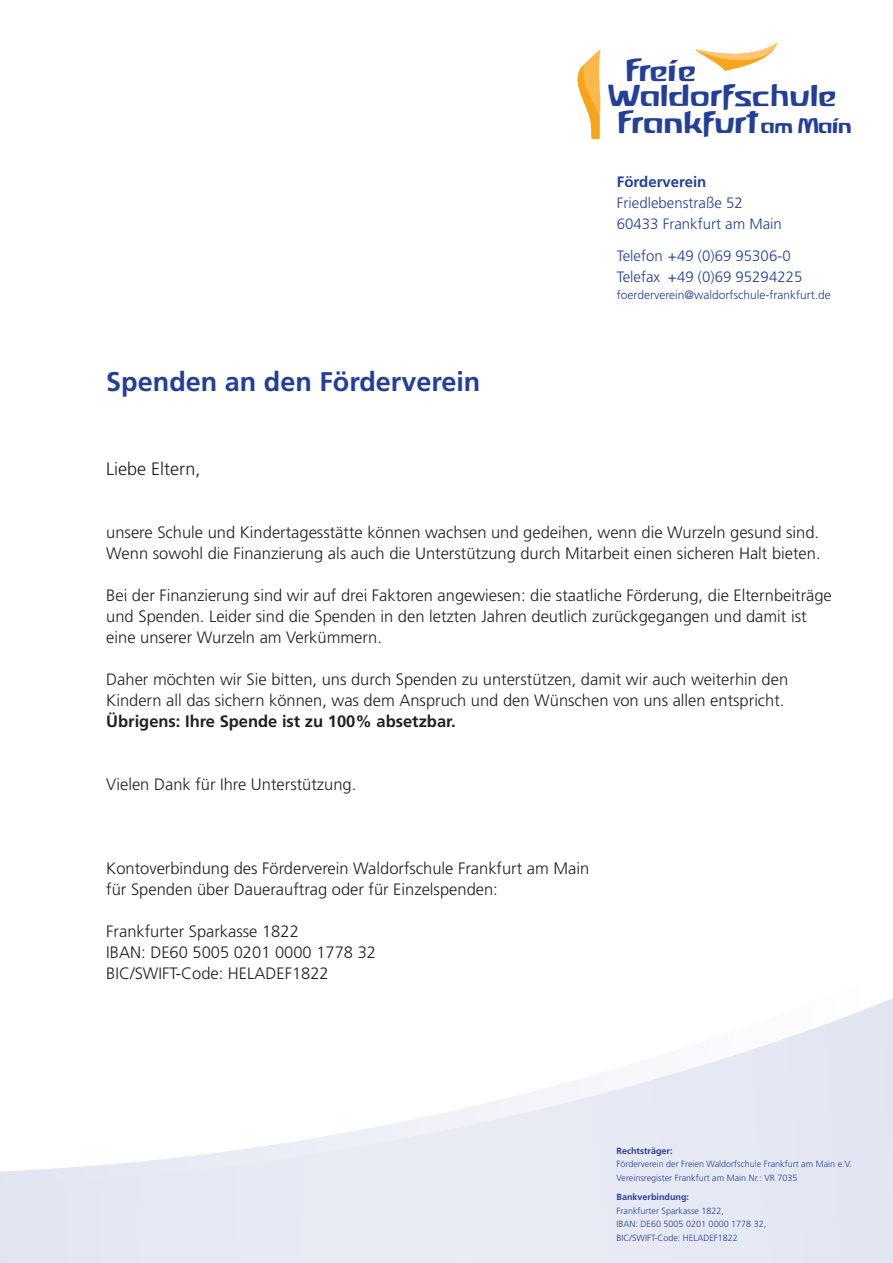
<style>
.page{position:relative;width:893px;height:1263px;background:#fff}
.page>*{position:absolute;margin:0;border:0;box-sizing:border-box;transform-origin:0 0}
.t1{font:700 30.45px "FWS Ffmbreit";letter-spacing:-.01em;color:#223f99}
.t2{font:700 30.45px "FWS Ffmbreit";letter-spacing:-.05em;color:#223f99}
.t3{font:700 27px "Frutiger";color:#223f99}
.t4{font:300 18px "Frutiger";color:#231f20}
.t5{font:300 16.5px/21px "Frutiger";color:#231f20}
.t6{font:700 16.5px "Frutiger";color:#231f20}
.t7{font:300 15px/21px "Frutiger";color:#223f99}
.t8{font:700 15px "Frutiger";color:#223f99}
.t9{font:300 12px "Frutiger";color:#223f99}
.t10{font:300 9px/13.5px "Frutiger";color:#223f99}
.t11{font:700 9px "Frutiger";color:#223f99}
.s1{font-size:21.15px}
</style>
<div class="page">
<svg style="left:0;top:998px;width:893px;height:265px;fill:#e8ebf4"></svg>
<svg style="left:695px;top:43px;width:82px;height:28px"></svg>
<svg style="left:577px;top:49px;width:23px;height:90px"></svg>
<h1 class="t1" style="left:627px;top:50px;width:72px">Freie</h1>
<h1 class="t1" style="left:608px;top:76px;width:231px">Waldorfschule</h1>
<h1 class="t2" style="left:619px;top:103px;width:235px">Frankfurt<span class="s1">am Main</span></h1>
<h2 class="t3" style="left:106px;top:366px;width:376px">Spenden an den Förderverein</h2>
<p class="t4" style="left:106px;top:459px;width:96px">Liebe Eltern,</p>
<p class="t8" style="left:617px;top:173px;width:91px">Förderverein</p>
<p class="t7" style="left:617px;top:192px;width:167px">Friedlebenstraße 52<br>60433 Frankfurt am Main</p>
<p class="t7" style="left:617px;top:245px;width:187px">Telefon +49 (0)69 95306-0<br>Telefax +49 (0)69 95294225</p>
<p class="t9" style="left:617px;top:288px;width:215px">foerderverein@waldorfschule-frankfurt.de</p>
<p class="t5" style="left:106px;top:522px;width:716px">unsere Schule und Kindertagesstätte können wachsen und gedeihen, wenn die Wurzeln gesund sind.<br>Wenn sowohl die Finanzierung als auch die Unterstützung durch Mitarbeit einen sicheren Halt bieten.</p>
<p class="t5" style="left:106px;top:585px;width:727px">Bei der Finanzierung sind wir auf drei Faktoren angewiesen: die staatliche Förderung, die Elternbeiträge und Spenden. Leider sind die Spenden in den letzten Jahren deutlich zurückgegangen und damit ist eine unserer Wurzeln am Verkümmern.</p>
<p class="t5" style="left:106px;top:669px;width:683px">Daher möchten wir Sie bitten, uns durch Spenden zu unterstützen, damit wir auch weiterhin den<br>Kindern all das sichern können, was dem Anspruch und den Wünschen von uns allen entspricht.</p>
<p class="t6" style="left:106px;top:712px;width:351px">Übrigens: Ihre Spende ist zu 100% absetzbar.</p>
<p class="t5" style="left:106px;top:774px;width:252px">Vielen Dank für Ihre Unterstützung.</p>
<p class="t5" style="left:106px;top:858px;width:484px">Kontoverbindung des Förderverein Waldorfschule Frankfurt am Main für Spenden über Dauerauftrag oder für Einzelspenden:</p>
<p class="t5" style="left:106px;top:921px;width:271px">Frankfurter Sparkasse 1822<br>IBAN: DE60 5005 0201 0000 1778 32<br>BIC/SWIFT-Code: HELADEF1822</p>
<p class="t11" style="left:617px;top:1145px;width:58px">Rechtsträger:</p>
<p class="t10" style="left:617px;top:1157px;width:237px">Förderverein der Freien Waldorfschule Frankfurt am Main e.V.<br>Vereinsregister Frankfurt am Main Nr.: VR 7035</p>
<p class="t11" style="left:617px;top:1192px;width:74px">Bankverbindung:</p>
<p class="t10" style="left:617px;top:1204px;width:151px">Frankfurter Sparkasse 1822,<br>IBAN: DE60 5005 0201 0000 1778 32,<br>BIC/SWIFT-Code: HELADEF1822</p>
</div>
